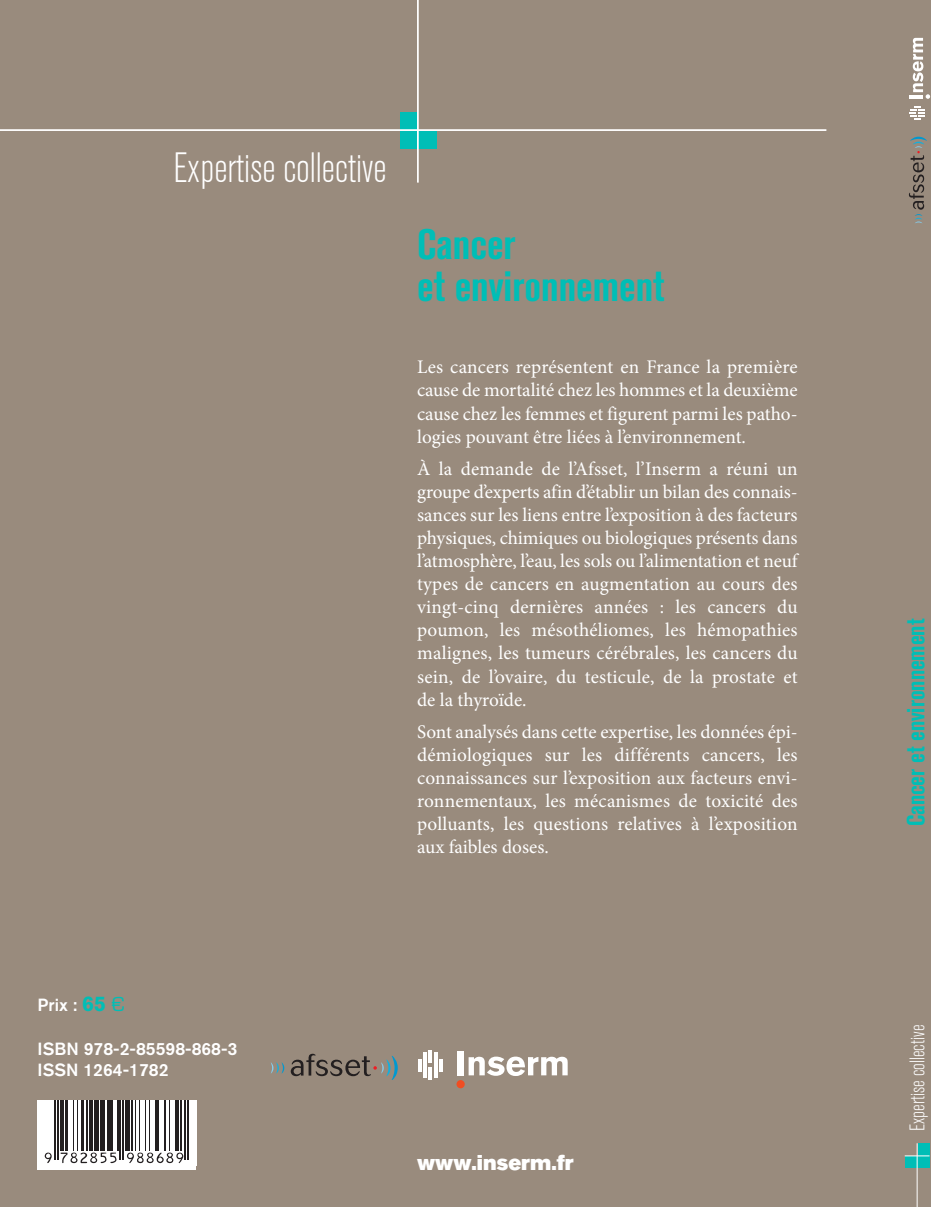
<style>
.page{position:relative;width:931px;height:1207px;background:#fff}
.page>*{position:absolute;margin:0;border:0;box-sizing:border-box;transform-origin:0 0}
.t1{font:700 condensed 42px/42px "Akzidenz Grotesk BQ";color:#00beb6}
.t2{font:300 condensed 42px "Akzidenz Grotesk BQ";color:#fff}
.t3{font:700 condensed 24.5px "Akzidenz Grotesk BQ";color:#00beb6}
.t4{font:21.35px "Akzidenz Grotesk BQ Super";color:#fff}
.t5{font:300 condensed 21px "Akzidenz Grotesk BQ";color:#fff}
.t6{font:19.25px/23.1px "Minion Pro";color:#fff;text-align:justify}
.t7{font:500 17.5px/21px "Akzidenz Grotesk BQ";color:#fff}
.s1{font-weight:700;font-size:21px;color:#00beb6}
.s2{font-family:"Eurostile";font-weight:400;font-size:21px;color:#00beb6}
</style>
<div class="page">
<div style="left:0;top:0;width:931px;height:1206px;background:#998b7d"></div>
<h1 class="t2" style="left:173px;top:153px;width:215px">Expertise collective</h1>
<h1 class="t1" style="left:417px;top:227px;width:249px">Cancer<br>et environnement</h1>
<p class="t6" style="left:417px;top:357px;width:382px">Les cancers représentent en France la première cause de mortalité chez les hommes et la deuxième cause chez les femmes et figurent parmi les patho&shy;logies pouvant être liées à l’environnement.</p>
<p class="t6" style="left:417px;top:458px;width:382px">À la demande de l’Afsset, l’Inserm a réuni un groupe d’experts afin d’établir un bilan des connais&shy;sances sur les liens entre l’exposition à des facteurs physiques, chimiques ou biologiques présents dans l’atmosphère, l’eau, les sols ou l’alimentation et neuf types de cancers en augmentation au cours des vingt-cinq dernières années : les cancers du poumon, les mésothéliomes, les hémopathies malignes, les tumeurs cérébrales, les cancers du sein, de l’ovaire, du testicule, de la prostate et de la thyroïde.</p>
<p class="t6" style="left:417px;top:721px;width:382px">Sont analysés dans cette expertise, les données épi&shy;démiologiques sur les différents cancers, les connaissances sur l’exposition aux facteurs envi&shy;ronnementaux, les mécanismes de toxicité des polluants, les questions relatives à l’exposition aux faibles doses.</p>
<p class="t7" style="left:38px;top:995px;width:89px">Prix : <span class="s1">65</span> <span class="s2">€</span></p>
<p class="t7" style="left:38px;top:1039px;width:201px">ISBN 978-2-85598-868-3<br>ISSN 1264-1782</p>
<p class="t4" style="left:417px;top:1154px;width:158px">www.inserm.fr</p>
<p class="t3" style="left:907px;top:826px;width:209px;rotate:-90deg">Cancer et environnement</p>
<p class="t5" style="left:910px;top:1131px;width:108px;rotate:-90deg">Expertise collective</p>
</div>
